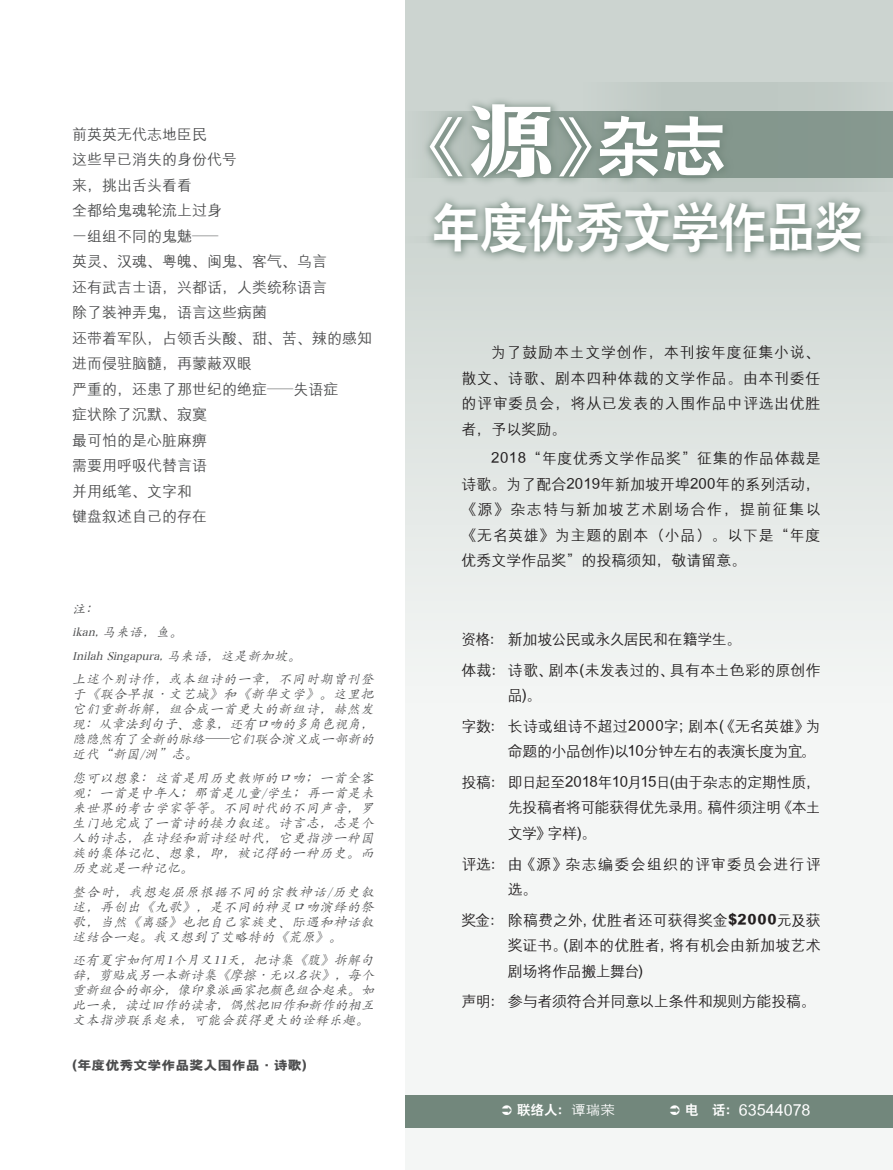
<style>
.page{position:relative;width:893px;height:1170px;background:#fff}
.page>*{position:absolute;margin:0;border:0;box-sizing:border-box;transform-origin:0 0}
.t1{font:800 65.4px "C Hei 2 GB";color:#fff;scale:1.1 1}
.t2{font:800 54px "C Hei 2 GB";letter-spacing:-.025em;color:#fff;scale:.91 1}
.t3{font:500 16.05px "M Hei GB";color:#fff}
.t4{font:500 15px/25.5px "M Hei GB";color:#231f20;text-align:justify}
.t5{font:500 15px/25.5px "M Hei GB";color:#4b4c4d}
.t6{font:500 15px/30.6px "M Hei GB";letter-spacing:-.03em;color:#231f20}
.t7{font:500 15px/25.5px "M Hei GB";letter-spacing:.07em;color:#231f20}
.t8{font:500 15px "M Hei GB";letter-spacing:-.02em;color:#231f20}
.t9{font:italic 500 13.5px/15px "M Kai GB";color:#4b4c4d;text-align:justify}
.t10{font:800 13.5px "C Hei 2 GB";color:#fff}
.t11{font:800 12.75px "M Hei GB";color:#4b4c4d;scale:1.1 1}
.s1{font-family:"C Hei 3 GB";font-weight:700;font-size:81.75px}
.s2{font-weight:800}
.s3{font-family:"M Hei GB";font-weight:500;font-size:13.35px}
.s4{font-family:"C Hei 2 GB";font-weight:800;font-size:13.5px}
</style>
<div class="page">
<div style="left:406px;top:0;width:487px;height:1169px;background:#f4f6f5"></div>
<svg style="left:406px;top:0;width:487px;height:565px;fill:#d9e0dc"></svg>
<div style="left:406px;top:111px;width:487px;height:67px;background:#c8d1cd"></div>
<div style="left:406px;top:236px;width:487px;height:7px;background:#cad3ce"></div>
<svg style="left:579px;top:82px;width:314px;height:110px;background:#a1b0a9"></svg>
<svg style="left:422px;top:97px;width:312px;height:91px;background:#95a59c"></svg>
<svg style="left:426px;top:194px;width:445px;height:68px;background:#a5b2ab"></svg>
<div style="left:406px;top:1094px;width:487px;height:33px;background:#72877c"></div>
<p class="t5" style="left:72px;top:121px;width:301px">前英英无代志地臣民<br>这些早已消失的身份代号<br>来，挑出舌头看看<br>全都给鬼魂轮流上过身<br>一组组不同的鬼魅─<br>英灵、汉魂、粤魄、闽鬼、客气、乌言<br>还有武吉士语，兴都话，人类统称语言<br>除了装神弄鬼，语言这些病菌<br>还带着军队，占领舌头酸、甜、苦、辣的感知进而侵驻脑髓，再蒙蔽双眼<br>严重的，还患了那世纪的绝症─失语症<br>症状除了沉默、寂寞<br>最可怕的是心脏麻痹<br>需要用呼吸代替言语<br>并用纸笔、文字和<br>键盘叙述自己的存在</p>
<p class="t9" style="left:72px;top:597px;width:306px;line-height:23.5px;text-align:left">注：<br>ikan, 马来语，鱼。<br>Inilah Singapura, 马来语，这是新加坡。<br>上述个别诗作，或本组诗的一章，不同时期曾刊登</p>
<p class="t9" style="left:72px;top:687px;width:306px">于《联合早报·文艺城》和《新华文学》。这里把它们重新拆解，组合成一首更大的新组诗，赫然发现：从章法到句子、意象，还有口吻的多角色视角，隐隐然有了全新的脉络─它们联合演义成一部新的近代“新国/洲”志。</p>
<p class="t9" style="left:72px;top:770px;width:306px">您可以想象：这首是用历史教师的口吻；一首全客观；一首是中年人；那首是儿童/学生；再一首是未来世界的考古学家等等。不同时代的不同声音，罗生门地完成了一首诗的接力叙述。诗言志，志是个人的诗志，在诗经和前诗经时代，它更指涉一种国族的集体记忆、想象，即，被记得的一种历史。而历史就是一种记忆。</p>
<p class="t9" style="left:72px;top:884px;width:306px">整合时，我想起屈原根据不同的宗教神话/历史叙述，再创出《九歌》，是不同的神灵口吻演绎的祭歌，当然《离骚》也把自己家族史、际遇和神话叙述结合一起。我又想到了艾略特的《荒原》。</p>
<p class="t9" style="left:72px;top:952px;width:306px">还有夏宇如何用1个月又11天，把诗集《腹》拆解句辞，剪贴成另一本新诗集《摩擦·无以名状》，每个重新组合的部分，像印象派画家把颜色组合起来。如此一来，读过旧作的读者，偶然把旧作和新作的相互文本指涉联系起来，可能会获得更大的诠释乐趣。</p>
<p class="t11" style="left:72px;top:1058px;width:215px">(年度优秀文学作品奖入围作品·诗歌)</p>
<h1 class="t1" style="left:394px;top:113px;width:304px">《<span class="s1">源</span>》杂志</h1>
<h2 class="t2" style="left:432px;top:200px;width:476px">年度优秀文学作品奖</h2>
<p class="t4" style="left:461px;top:340px;width:361px;text-indent:30px">为了鼓励本土文学创作，本刊按年度征集小说、散文、诗歌、剧本四种体裁的文学作品。由本刊委任的评审委员会，将从已发表的入围作品中评选出优胜者，予以奖励。</p>
<p class="t4" style="left:461px;top:446px;width:361px;text-indent:30px">2018“年度优秀文学作品奖”征集的作品体裁是诗歌。为了配合2019年新加坡开埠200年的系列活动，《源》杂志特与新加坡艺术剧场合作，提前征集以《无名英雄》为主题的剧本（小品）。以下是“年度优秀文学作品奖”的投稿须知，敬请留意。</p>
<p class="t4" style="left:461px;top:624px;width:361px;line-height:30.6px">资格：新加坡公民或永久居民和在籍学生。<br>体裁：诗歌、剧本(未发表过的、具有本土色彩的原创作</p>
<p class="t4" style="left:461px;top:680px;width:361px;line-height:30.6px;text-indent:46px">品)。<br>字数：长诗或组诗不超过2000字；剧本(《无名英雄》为</p>
<p class="t6" style="left:461px;top:736px;width:361px;text-indent:46px">命题的小品创作)以10分钟左右的表演长度为宜。投稿：即日起至2018年10月15日(由于杂志的定期性质，</p>
<p class="t6" style="left:508px;top:795px;width:314px;line-height:25.5px">先投稿者将可能获得优先录用。稿件须注明《本土文学》字样)。</p>
<p class="t7" style="left:508px;top:851px;width:314px;text-indent:-46px">评选：由《源》杂志编委会组织的评审委员会进行评选。</p>
<p class="t4" style="left:508px;top:907px;width:314px;text-indent:-46px">奖金：除稿费之外，优胜者还可获得奖金<span class="s2">$2000</span>元及获奖证书。(剧本的优胜者，将有机会由新加坡艺术剧场将作品搬上舞台)</p>
<p class="t8" style="left:461px;top:994px;width:356px">声明：参与者须符合并同意以上条件和规则方能投稿。</p>
<p class="t10" style="left:517px;top:1103px;width:99px">联络人：<span class="s3">谭瑞荣</span></p>
<p class="t3" style="left:685px;top:1103px;width:127px"><span class="s4">电 话：</span>63544078</p>
</div>
